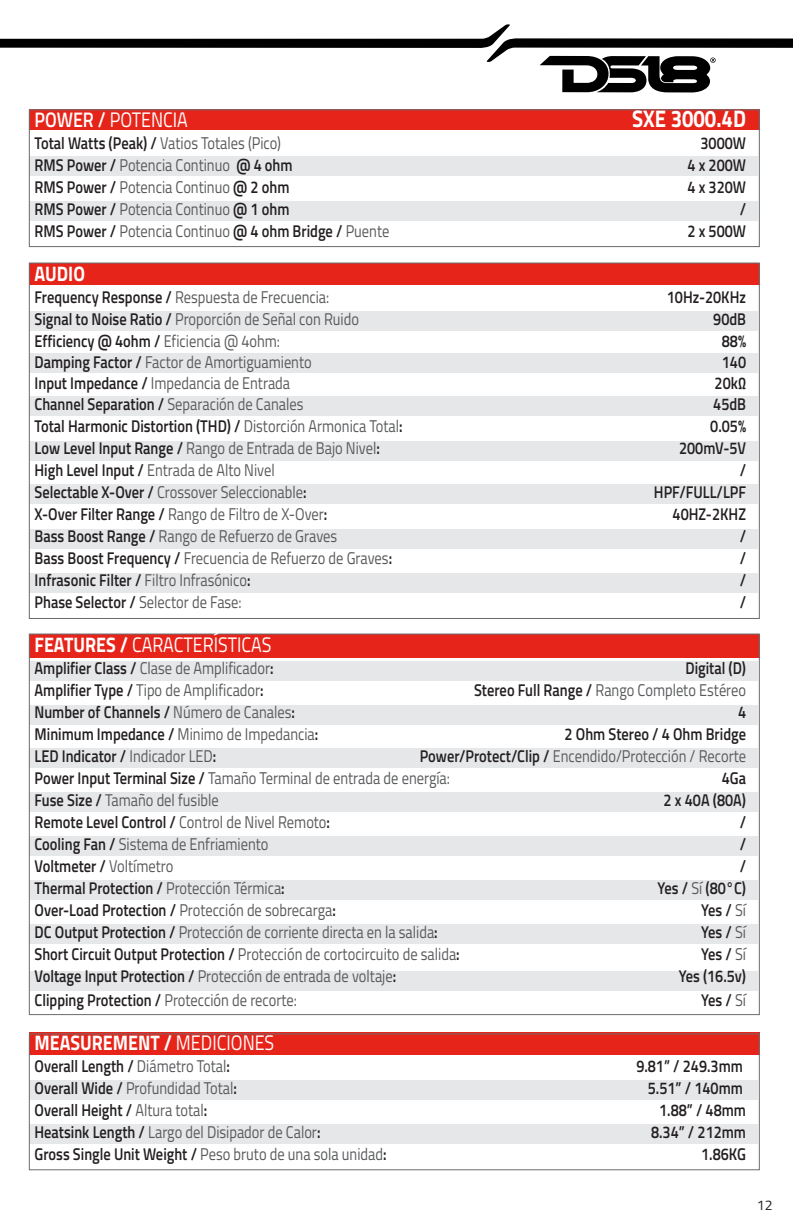
<style>
.page{position:relative;width:793px;height:1224px;background:#fff}
.page>*{position:absolute;margin:0;border:0;box-sizing:border-box;transform-origin:0 0}
.t1{font:700 24px "Titillium Web";color:#fff;scale:.85 1}
.t2{font:21px "Titillium Web";color:#fff;scale:.85 1}
.t3{font:700 21px "Titillium Web";color:#fff;scale:.85 1}
.t4{font:17px/22px "Titillium Web";color:#58595b;scale:.85 1}
.t5{font:600 17px "Titillium Web";color:#231f20;scale:.85 1}
.t6{font:14px "Titillium Web";color:#231f20}
.s1{font-weight:600}
.s2{font-weight:600;color:#231f20}
.s3{font-weight:400;color:#58595b}
.s4{font-weight:700}
.s5{font-weight:400}
</style>
<div class="page">
<svg style="left:0;top:24px;width:792px;height:68px"></svg>
<div style="left:30px;top:264px;width:729px;height:21px;background:#e72419"></div>
<div style="left:29px;top:157px;width:729px;height:19px;background:#e6e7e9"></div>
<div style="left:29px;top:202px;width:729px;height:19px;background:#e6e7e9"></div>
<div style="left:29px;top:311px;width:729px;height:19px;background:#e6e7e9"></div>
<div style="left:29px;top:354px;width:729px;height:19px;background:#e6e7e9"></div>
<div style="left:29px;top:396px;width:729px;height:19px;background:#e6e7e9"></div>
<div style="left:29px;top:441px;width:729px;height:19px;background:#e6e7e9"></div>
<div style="left:29px;top:484px;width:729px;height:20px;background:#e6e7e9"></div>
<div style="left:29px;top:529px;width:729px;height:20px;background:#e6e7e9"></div>
<div style="left:29px;top:573px;width:729px;height:19px;background:#e6e7e9"></div>
<div style="left:29px;top:661px;width:729px;height:20px;background:#e6e7e9"></div>
<div style="left:29px;top:705px;width:729px;height:19px;background:#e6e7e9"></div>
<div style="left:29px;top:748px;width:729px;height:20px;background:#e6e7e9"></div>
<div style="left:29px;top:792px;width:729px;height:19px;background:#e6e7e9"></div>
<div style="left:29px;top:837px;width:729px;height:19px;background:#e6e7e9"></div>
<div style="left:29px;top:881px;width:729px;height:19px;background:#e6e7e9"></div>
<div style="left:29px;top:925px;width:729px;height:19px;background:#e6e7e9"></div>
<div style="left:29px;top:971px;width:729px;height:20px;background:#e6e7e9"></div>
<div style="left:29px;top:1080px;width:729px;height:19px;background:#e6e7e9"></div>
<div style="left:29px;top:1124px;width:729px;height:19px;background:#e6e7e9"></div>
<div style="left:29px;top:634px;width:730px;height:23px;background:#e72419"></div>
<div style="left:29px;top:1033px;width:730px;height:22px;background:#e72419"></div>
<div style="left:29px;top:1033px;width:730px;height:137px;border:1px solid #6c6d70"></div>
<div style="left:29px;top:110px;width:730px;height:20px;background:#e72419"></div>
<div style="left:29px;top:109px;width:730px;height:138px;border:1px solid #6c6d70"></div>
<p class="t2" style="left:35px;top:105px;width:182px"><span class="s1">POWER /</span> POTENCIA</p>
<h1 class="t1" style="left:632px;top:101px;width:135px">SXE 3000.4D</h1>
<p class="t4" style="left:35px;top:132px;width:291px"><span class="s2">Total Watts (Peak) /</span> Vatios Totales (Pico)</p>
<p class="t5" style="left:700px;top:131px;width:55px">3000W</p>
<p class="t4" style="left:35px;top:154px;width:305px"><span class="s2">RMS Power /</span> Potencia Continuo <span class="s2">@ 4 ohm</span></p>
<p class="t5" style="left:687px;top:153px;width:70px">4 x 200W</p>
<p class="t4" style="left:35px;top:176px;width:301px"><span class="s2">RMS Power /</span> Potencia Continuo <span class="s2">@ 2 ohm</span></p>
<p class="t5" style="left:687px;top:175px;width:70px">4 x 320W</p>
<p class="t4" style="left:35px;top:198px;width:301px"><span class="s2">RMS Power /</span> Potencia Continuo <span class="s2">@ 1 ohm</span></p>
<p class="t5" style="left:739px;top:197px;width:9px">/</p>
<p class="t4" style="left:35px;top:220px;width:419px"><span class="s2">RMS Power /</span> Potencia Continuo <span class="s2">@ 4 ohm Bridge /</span> Puente</p>
<p class="t5" style="left:687px;top:219px;width:70px">2 x 500W</p>
<p class="t3" style="left:35px;top:258px;width:61px">AUDIO</p>
<p class="t4" style="left:35px;top:286px;width:348px"><span class="s2">Frequency Response /</span> Respuesta de Frecuencia:</p>
<p class="t5" style="left:666px;top:285px;width:95px">10Hz-20KHz</p>
<p class="t4" style="left:35px;top:308px;width:383px"><span class="s2">Signal to Noise Ratio /</span> Proporción de Señal con Ruido</p>
<p class="t5" style="left:713px;top:307px;width:40px">90dB</p>
<p class="t5" style="left:35px;top:329px;width:290px">Efficiency @ 4ohm / <span class="s3">Eficiencia @ 4ohm:</span></p>
<p class="t5" style="left:721px;top:329px;width:30px">88%</p>
<p class="t4" style="left:35px;top:351px;width:327px"><span class="s2">Damping Factor /</span> Factor de Amortiguamiento</p>
<p class="t5" style="left:721px;top:350px;width:30px">140</p>
<p class="t4" style="left:35px;top:372px;width:302px"><span class="s2">Input Impedance /</span> Impedancia de Entrada</p>
<p class="t5" style="left:714px;top:371px;width:39px">20kΩ</p>
<p class="t4" style="left:35px;top:393px;width:318px"><span class="s2">Channel Separation /</span> Separación de Canales</p>
<p class="t5" style="left:713px;top:392px;width:40px">45dB</p>
<p class="t5" style="left:35px;top:414px;width:434px">Total Harmonic Distortion (THD) / <span class="s3">Distorción Armonica Total</span>:</p>
<p class="t5" style="left:710px;top:414px;width:44px">0.05%</p>
<p class="t4" style="left:35px;top:437px;width:407px"><span class="s2">Low Level Input Range /</span> Rango de Entrada de Bajo Nivel<span class="s2">:</span></p>
<p class="t5" style="left:678px;top:436px;width:80px">200mV-5V</p>
<p class="t4" style="left:35px;top:459px;width:284px"><span class="s2">High Level Input /</span> Entrada de Alto Nivel</p>
<p class="t5" style="left:739px;top:458px;width:9px">/</p>
<p class="t4" style="left:35px;top:481px;width:321px"><span class="s2">Selectable X-Over /</span> Crossover Seleccionable<span class="s2">:</span></p>
<p class="t5" style="left:653px;top:480px;width:110px">HPF/FULL/LPF</p>
<p class="t4" style="left:35px;top:503px;width:346px"><span class="s2">X-Over Filter Range /</span> Rango de Filtro de X-Over<span class="s2">:</span></p>
<p class="t5" style="left:672px;top:502px;width:88px">40HZ-2KHZ</p>
<p class="t4" style="left:35px;top:525px;width:357px"><span class="s2">Bass Boost Range /</span> Rango de Refuerzo de Graves</p>
<p class="t5" style="left:739px;top:524px;width:9px">/</p>
<p class="t4" style="left:35px;top:547px;width:422px"><span class="s2">Bass Boost Frequency /</span> Frecuencia de Refuerzo de Graves<span class="s2">:</span></p>
<p class="t5" style="left:739px;top:546px;width:9px">/</p>
<p class="t5" style="left:35px;top:568px;width:255px">Infrasonic Filter / <span class="s3">Filtro Infrasónico</span>:</p>
<p class="t5" style="left:739px;top:568px;width:9px">/</p>
<p class="t4" style="left:35px;top:591px;width:245px"><span class="s2">Phase Selector /</span> Selector de Fase:</p>
<p class="t5" style="left:739px;top:590px;width:9px">/</p>
<p class="t2" style="left:35px;top:630px;width:280px"><span class="s4">FEATURES /</span> CARACTERÍSTICAS</p>
<p class="t4" style="left:35px;top:657px;width:282px"><span class="s2">Amplifier Class /</span> Clase de Amplificador<span class="s2">:</span></p>
<p class="t5" style="left:685px;top:656px;width:73px">Digital (D)</p>
<p class="t4" style="left:35px;top:679px;width:271px"><span class="s2">Amplifier Type /</span> Tipo de Amplificador<span class="s2">:</span></p>
<p class="t4" style="left:474px;top:679px;width:321px"><span class="s2">Stereo Full Range /</span> Rango Completo Estéreo</p>
<p class="t5" style="left:35px;top:700px;width:307px">Number of Channels / <span class="s3">Número de Canales</span>:</p>
<p class="t5" style="left:737px;top:700px;width:11px">4</p>
<p class="t5" style="left:35px;top:722px;width:335px">Minimum Impedance / <span class="s3">Minimo de Impedancia</span>:</p>
<p class="t5" style="left:564px;top:722px;width:215px">2 Ohm Stereo / 4 Ohm Bridge</p>
<p class="t5" style="left:35px;top:744px;width:215px">LED Indicator / <span class="s3">Indicador LED</span>:</p>
<p class="t4" style="left:35px;top:745px;width:838px;text-indent:385px"><span class="s2">Power/Protect/Clip /</span> Encendido/Protección / Recorte<br><span class="s2">Power Input Terminal Size /</span> Tamaño Terminal de entrada de energía:</p>
<p class="t5" style="left:721px;top:766px;width:30px">4Ga</p>
<p class="t4" style="left:35px;top:789px;width:218px"><span class="s2">Fuse Size /</span> Tamaño del fusible</p>
<p class="t5" style="left:663px;top:788px;width:98px">2 x 40A (80A)</p>
<p class="t5" style="left:35px;top:810px;width:349px">Remote Level Control / <span class="s3">Control de Nivel Remoto</span>:</p>
<p class="t5" style="left:739px;top:810px;width:9px">/</p>
<p class="t4" style="left:35px;top:833px;width:276px"><span class="s2">Cooling Fan /</span> Sistema de Enfriamiento</p>
<p class="t5" style="left:739px;top:832px;width:9px">/</p>
<p class="t5" style="left:35px;top:854px;width:165px">Voltmeter / <span class="s3">Voltímetro</span></p>
<p class="t5" style="left:739px;top:854px;width:9px">/</p>
<p class="t5" style="left:35px;top:876px;width:296px">Thermal Protection / <span class="s3">Protección Térmica</span>:</p>
<p class="t5" style="left:657px;top:876px;width:106px">Yes / <span class="s3">Sí</span> (80°C)</p>
<p class="t4" style="left:35px;top:899px;width:356px"><span class="s2">Over-Load Protection /</span> Protección de sobrecarga<span class="s2">:</span></p>
<p class="t5" style="left:701px;top:898px;width:54px">Yes / <span class="s3">Sí</span></p>
<p class="t4" style="left:35px;top:921px;width:475px"><span class="s2">DC Output Protection /</span> Protección de corriente directa en la salida<span class="s2">:</span></p>
<p class="t5" style="left:701px;top:920px;width:54px">Yes / <span class="s3">Sí</span></p>
<p class="t4" style="left:35px;top:943px;width:501px"><span class="s2">Short Circuit Output Protection /</span> Protección de cortocircuito de salida<span class="s2">:</span></p>
<p class="t5" style="left:701px;top:942px;width:54px">Yes / <span class="s3">Sí</span></p>
<p class="t4" style="left:35px;top:965px;width:427px"><span class="s2">Voltage Input Protection /</span> Protección de entrada de voltaje<span class="s2">:</span></p>
<p class="t5" style="left:678px;top:964px;width:81px">Yes (16.5v)</p>
<p class="t4" style="left:35px;top:989px;width:310px"><span class="s2">Clipping Protection /</span> Protección de recorte:</p>
<p class="t5" style="left:701px;top:988px;width:54px">Yes / <span class="s3">Sí</span></p>
<p class="t3" style="left:35px;top:1027px;width:283px">MEASUREMENT / <span class="s5">MEDICIONES</span></p>
<p class="t5" style="left:35px;top:1054px;width:231px">Overall Length / <span class="s3">Diámetro Total</span>:</p>
<p class="t5" style="left:636px;top:1054px;width:127px">9.81” / 249.3mm</p>
<p class="t4" style="left:35px;top:1077px;width:239px"><span class="s2">Overall Wide /</span> Profundidad Total<span class="s2">:</span></p>
<p class="t5" style="left:647px;top:1076px;width:113px">5.51” / 140mm</p>
<p class="t5" style="left:35px;top:1098px;width:205px">Overall Height / <span class="s3">Altura total</span>:</p>
<p class="t5" style="left:659px;top:1098px;width:104px">1.88” / 48mm</p>
<p class="t4" style="left:35px;top:1121px;width:338px"><span class="s2">Heatsink Length /</span> Largo del Disipador de Calor<span class="s2">:</span></p>
<p class="t5" style="left:650px;top:1120px;width:113px">8.34” / 212mm</p>
<p class="t4" style="left:35px;top:1143px;width:415px"><span class="s2">Gross Single Unit Weight /</span> Peso bruto de una sola unidad<span class="s2">:</span></p>
<p class="t5" style="left:701px;top:1142px;width:54px">1.86KG</p>
<p class="t6" style="left:756px;top:1195px;width:17px">12</p>
</div>
